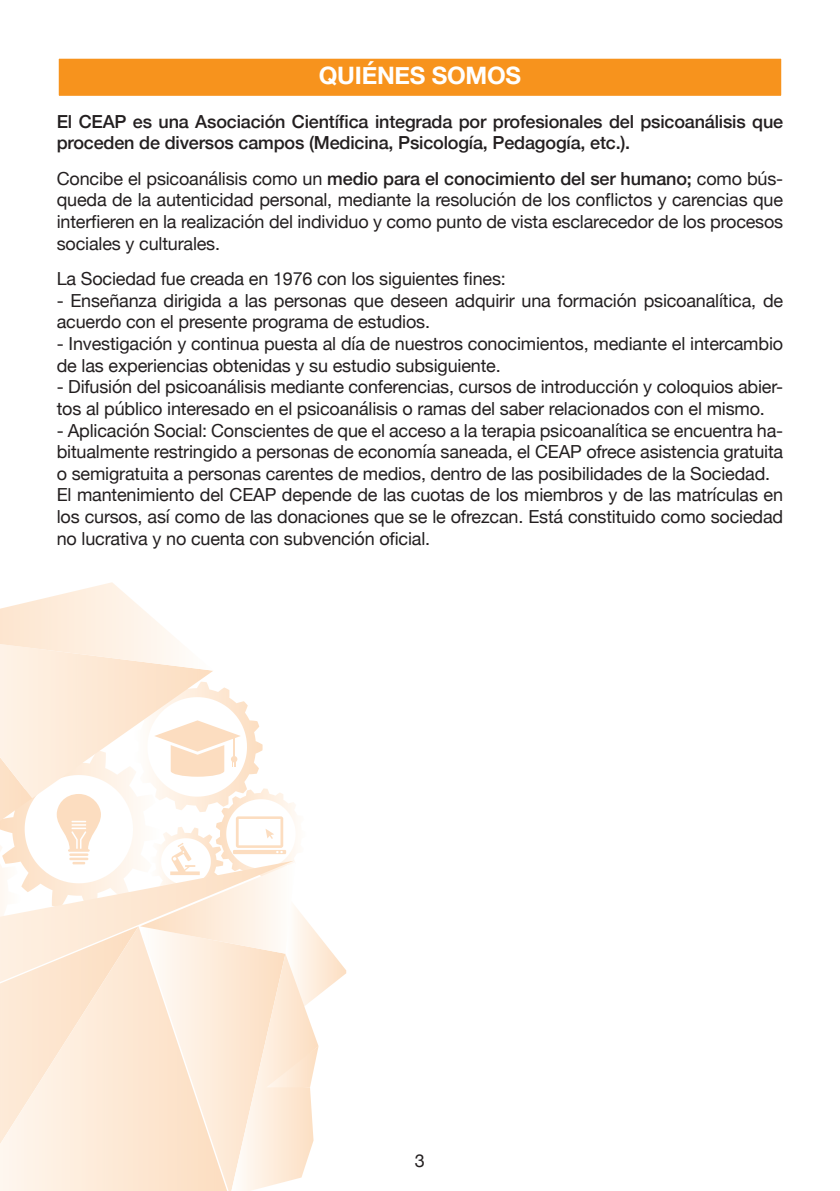
<style>
.page{position:relative;width:840px;height:1191px;background:#fff}
.page>*{position:absolute;margin:0;border:0;box-sizing:border-box;transform-origin:0 0}
.t1{font:700 24px "Helvetica Neue";letter-spacing:-.01em;color:#fff}
.t2{font:18px/21.6px "Helvetica Neue";letter-spacing:-.01em;color:#231f20}
.t3{font:500 18px/21.6px "Helvetica Neue";letter-spacing:-.01em;color:#231f20}
.s1{font-weight:500}
</style>
<div class="page">
<div style="left:57px;top:57px;width:725px;height:41px;background:#f7931d;border:2px solid #fff"></div>
<svg style="left:0;top:582px;width:347px;height:609px"></svg>
<h1 class="t1" style="left:319px;top:57px;width:204px">QUIÉNES SOMOS</h1>
<p class="t3" style="left:57px;top:109px;width:727px">El CEAP es una Asociación Científica integrada por profesionales del psicoanálisis que proceden de diversos campos (Medicina, Psicología, Pedagogía, etc.).</p>
<p class="t2" style="left:57px;top:169px;width:727px;text-align:justify">Concibe el psicoanálisis como un <span class="s1">medio para el conocimiento del ser humano;</span> como bús&shy;queda de la autenticidad personal, mediante la resolución de los conflictos y carencias que interfieren en la realización del individuo y como punto de vista esclarecedor de los procesos sociales y culturales.</p>
<p class="t2" style="left:57px;top:269px;width:450px">La Sociedad fue creada en 1976 con los siguientes fines:</p>
<p class="t2" style="left:57px;top:291px;width:727px">- Enseñanza dirigida a las personas que deseen adquirir una formación psicoanalítica, de acuerdo con el presente programa de estudios.</p>
<p class="t2" style="left:57px;top:334px;width:727px">- Investigación y continua puesta al día de nuestros conocimientos, mediante el intercambio de las experiencias obtenidas y su estudio subsiguiente.</p>
<p class="t2" style="left:57px;top:377px;width:727px">- Difusión del psicoanálisis mediante conferencias, cursos de introducción y coloquios abier&shy;tos al público interesado en el psicoanálisis o ramas del saber relacionados con el mismo.</p>
<p class="t2" style="left:57px;top:420px;width:727px">- Aplicación Social: Conscientes de que el acceso a la terapia psicoanalítica se encuentra ha&shy;bitualmente restringido a personas de economía saneada, el CEAP ofrece asistencia gratuita o semigratuita a personas carentes de medios, dentro de las posibilidades de la Sociedad.<br>El mantenimiento del CEAP depende de las cuotas de los miembros y de las matrículas en los cursos, así como de las donaciones que se le ofrezcan. Está constituido como sociedad no lucrativa y no cuenta con subvención oficial.</p>
<p class="t2" style="left:415px;top:1150px;width:12px">3</p>
</div>
